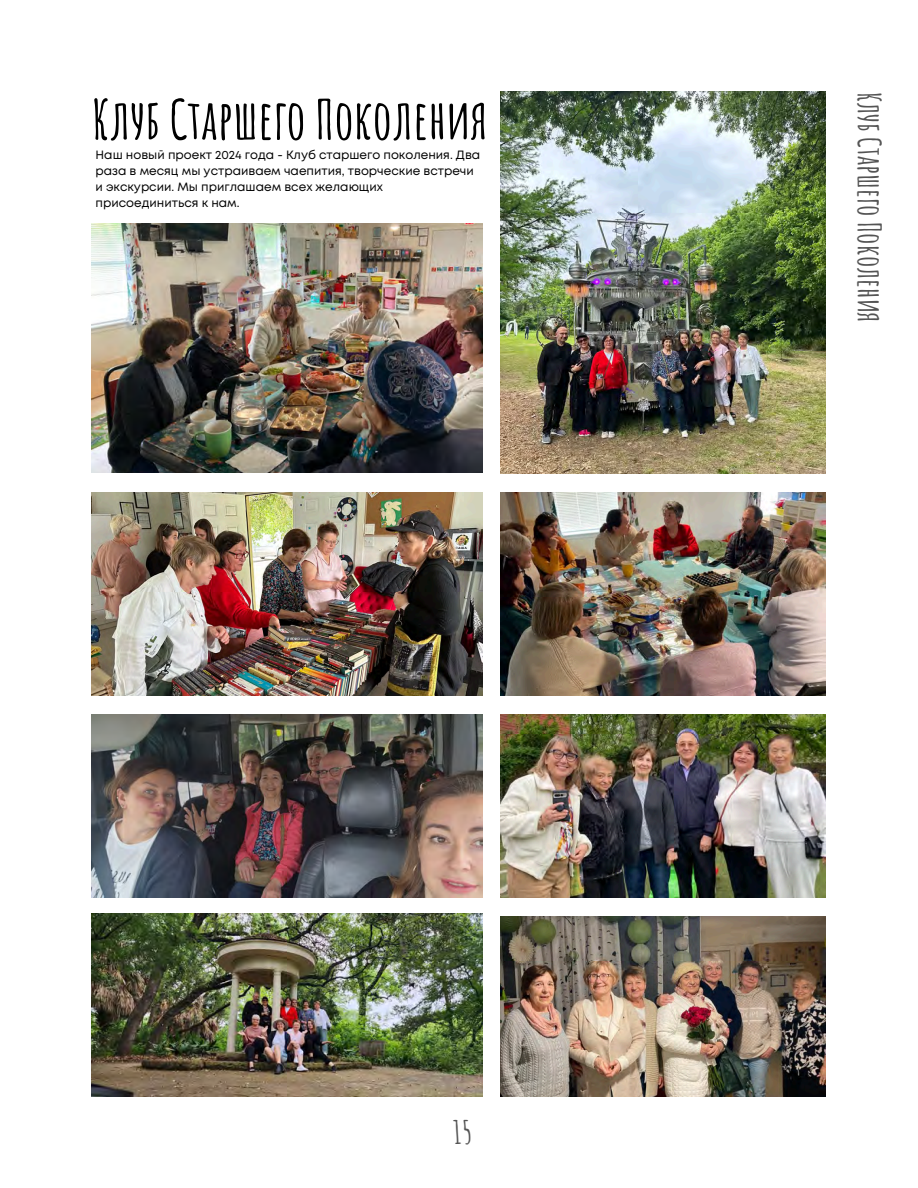
<style>
.page{position:relative;width:918px;height:1188px;background:#fff}
.page>*{position:absolute;margin:0;border:0;box-sizing:border-box;transform-origin:0 0}
.t1{font:700 54px "Amatic SC";color:#000}
.t2{font:700 31.5px "Amatic SC";color:#545454}
.t3{font:12px/16px "Mont";color:#000}
</style>
<div class="page">
<img style="left:92px;top:223px;width:390px;height:250px">
<img style="left:501px;top:92px;width:325px;height:381px">
<img style="left:92px;top:492px;width:390px;height:204px">
<img style="left:92px;top:715px;width:390px;height:182px">
<img style="left:92px;top:914px;width:390px;height:182px">
<img style="left:501px;top:492px;width:325px;height:204px">
<img style="left:501px;top:715px;width:325px;height:182px">
<img style="left:501px;top:916px;width:325px;height:180px">
<p class="t1" style="left:92px;top:85px;width:397px">Клуб Старшего Поколения</p>
<h1 class="t3" style="left:96px;top:148px;width:386px">Наш новый проект 2024 года - Клуб старшего поколения. Два раза в месяц мы устраиваем чаепития, творческие встречи и экскурсии. Мы приглашаем всех желающих присоединиться к нам.</h1>
<p class="t2" style="left:453px;top:1112px;width:20px">15</p>
<p class="t2" style="left:890px;top:92px;width:233px;rotate:90deg">Клуб Старшего Поколения</p>
</div>
